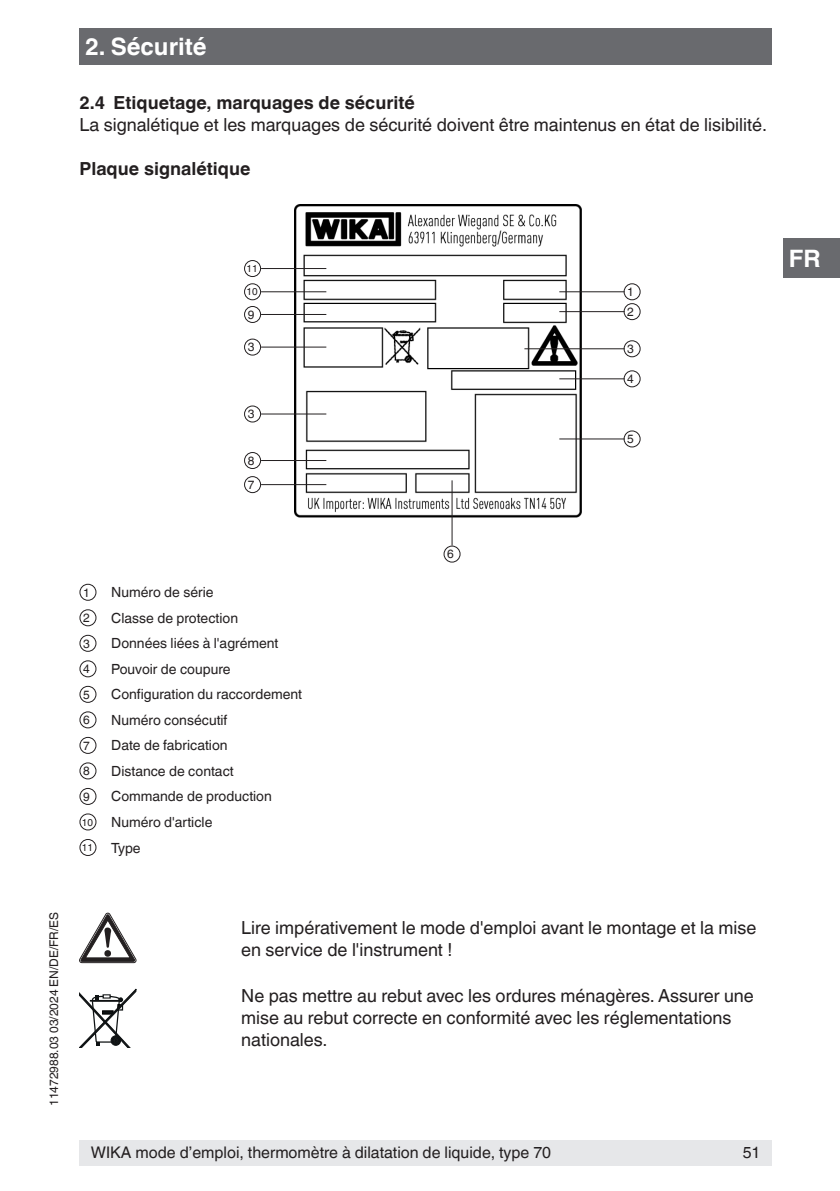
<style>
.page{position:relative;width:840px;height:1191px;background:#fff}
.page>*{position:absolute;margin:0;border:0;box-sizing:border-box;transform-origin:0 0}
.t1{font:700 24px "Helvetica World";color:#fff}
.t2{font:18px/22px "Helvetica World";color:#231f20}
.t3{font:700 18px "Helvetica World";color:#231f20}
.t4{font:16px "Helvetica World";color:#231f20}
.t5{font:14px "Helvetica World";color:#231f20}
.t6{font:12px/19.8px "Helvetica World";color:#231f20}
.t7{font:10px "Helvetica World";color:#231f20}
</style>
<div class="page">
<div style="left:79px;top:28px;width:692px;height:37px;background:#696a6e"></div>
<div style="left:782px;top:238px;width:57px;height:40px;background:#696a6e"></div>
<div style="left:79px;top:1140px;width:692px;height:25px;background:#e6e7e9"></div>
<div style="left:79px;top:584px;width:17px;height:17px;border:1px solid #231f20;border-radius:50%"></div>
<div style="left:79px;top:609px;width:17px;height:17px;border:1px solid #231f20;border-radius:50%"></div>
<div style="left:79px;top:635px;width:17px;height:17px;border:1px solid #231f20;border-radius:50%"></div>
<div style="left:79px;top:660px;width:17px;height:17px;border:1px solid #231f20;border-radius:50%"></div>
<div style="left:79px;top:686px;width:17px;height:17px;border:1px solid #231f20;border-radius:50%"></div>
<div style="left:79px;top:711px;width:17px;height:17px;border:1px solid #231f20;border-radius:50%"></div>
<div style="left:79px;top:737px;width:17px;height:17px;border:1px solid #231f20;border-radius:50%"></div>
<div style="left:79px;top:762px;width:17px;height:17px;border:1px solid #231f20;border-radius:50%"></div>
<div style="left:79px;top:788px;width:17px;height:17px;border:1px solid #231f20;border-radius:50%"></div>
<div style="left:79px;top:813px;width:17px;height:17px;border:1px solid #231f20;border-radius:50%"></div>
<div style="left:79px;top:839px;width:17px;height:17px;border:1px solid #231f20;border-radius:50%"></div>
<svg style="left:79px;top:913px;width:57px;height:49px"></svg>
<svg style="left:79px;top:989px;width:57px;height:58px"></svg>
<img style="left:294px;top:204px;width:287px;height:313px">
<hr style="left:559px;top:291px;width:65px;height:1px;background:#231f20">
<div style="left:623px;top:283px;width:17px;height:17px;border:1px solid #231f20;border-radius:50%"></div>
<hr style="left:559px;top:311px;width:65px;height:1px;background:#231f20">
<div style="left:623px;top:303px;width:17px;height:17px;border:1px solid #231f20;border-radius:50%"></div>
<hr style="left:524px;top:348px;width:100px;height:1px;background:#231f20">
<div style="left:623px;top:340px;width:17px;height:17px;border:1px solid #231f20;border-radius:50%"></div>
<hr style="left:559px;top:378px;width:65px;height:1px;background:#231f20">
<div style="left:623px;top:370px;width:17px;height:17px;border:1px solid #231f20;border-radius:50%"></div>
<hr style="left:559px;top:438px;width:65px;height:1px;background:#231f20">
<div style="left:623px;top:430px;width:17px;height:17px;border:1px solid #231f20;border-radius:50%"></div>
<hr style="left:261px;top:484px;width:65px;height:1px;background:#231f20">
<div style="left:244px;top:476px;width:17px;height:17px;border:1px solid #231f20;border-radius:50%"></div>
<hr style="left:261px;top:460px;width:65px;height:1px;background:#231f20">
<div style="left:244px;top:452px;width:17px;height:17px;border:1px solid #231f20;border-radius:50%"></div>
<hr style="left:261px;top:413px;width:65px;height:1px;background:#231f20">
<div style="left:244px;top:405px;width:17px;height:17px;border:1px solid #231f20;border-radius:50%"></div>
<hr style="left:261px;top:346px;width:65px;height:1px;background:#231f20">
<div style="left:244px;top:338px;width:17px;height:17px;border:1px solid #231f20;border-radius:50%"></div>
<hr style="left:261px;top:314px;width:65px;height:1px;background:#231f20">
<div style="left:244px;top:306px;width:17px;height:17px;border:1px solid #231f20;border-radius:50%"></div>
<hr style="left:261px;top:291px;width:65px;height:1px;background:#231f20">
<div style="left:244px;top:283px;width:17px;height:17px;border:1px solid #231f20;border-radius:50%"></div>
<hr style="left:261px;top:268px;width:65px;height:1px;background:#231f20">
<div style="left:244px;top:260px;width:17px;height:17px;border:1px solid #231f20;border-radius:50%"></div>
<hr style="left:451px;top:480px;width:1px;height:65px;background:#231f20">
<div style="left:443px;top:545px;width:17px;height:17px;border:1px solid #231f20;border-radius:50%"></div>
<h1 class="t1" style="left:85px;top:33px;width:123px">2. Sécurité</h1>
<p class="t3" style="left:79px;top:93px;width:337px">2.4 Etiquetage, marquages de sécurité</p>
<p class="t2" style="left:79px;top:114px;width:688px">La signalétique et les marquages de sécurité doivent être maintenus en état de lisibilité.</p>
<p class="t3" style="left:79px;top:159px;width:172px">Plaque signalétique</p>
<p class="t6" style="left:44px;top:1106px;width:195px;rotate:-90deg">11472988.03 03/2024 EN/DE/FR/ES</p>
<p class="t7" style="left:246px;top:263px;width:13px">11</p>
<p class="t7" style="left:246px;top:286px;width:13px">10</p>
<p class="t6" style="left:247px;top:305px;width:8px">9</p>
<p class="t6" style="left:247px;top:337px;width:8px">3</p>
<p class="t6" style="left:247px;top:404px;width:8px">3</p>
<p class="t6" style="left:247px;top:451px;width:8px">8</p>
<p class="t6" style="left:247px;top:475px;width:8px">7</p>
<p class="t6" style="left:83px;top:582px;width:8px">1</p>
<p class="t5" style="left:111px;top:584px;width:104px">Numéro de série</p>
<p class="t6" style="left:83px;top:608px;width:8px">2</p>
<p class="t5" style="left:111px;top:610px;width:128px">Classe de protection</p>
<p class="t6" style="left:83px;top:633px;width:8px">3</p>
<p class="t5" style="left:111px;top:635px;width:169px">Données liées à l'agrément</p>
<p class="t6" style="left:83px;top:659px;width:8px">4</p>
<p class="t5" style="left:111px;top:661px;width:121px">Pouvoir de coupure</p>
<p class="t6" style="left:83px;top:684px;width:8px">5</p>
<p class="t5" style="left:111px;top:686px;width:192px">Configuration du raccordement</p>
<p class="t6" style="left:83px;top:710px;width:8px">6</p>
<p class="t5" style="left:111px;top:712px;width:118px">Numéro consécutif</p>
<p class="t6" style="left:83px;top:735px;width:8px">7</p>
<p class="t5" style="left:111px;top:737px;width:118px">Date de fabrication</p>
<p class="t6" style="left:83px;top:761px;width:8px">8</p>
<p class="t5" style="left:111px;top:763px;width:124px">Distance de contact</p>
<p class="t6" style="left:83px;top:786px;width:8px">9</p>
<p class="t5" style="left:111px;top:788px;width:162px">Commande de production</p>
<p class="t7" style="left:82px;top:816px;width:13px">10</p>
<p class="t5" style="left:111px;top:814px;width:103px">Numéro d'article</p>
<p class="t7" style="left:82px;top:842px;width:13px">11</p>
<p class="t5" style="left:111px;top:839px;width:31px">Type</p>
<p class="t6" style="left:447px;top:544px;width:8px">6</p>
<p class="t6" style="left:627px;top:282px;width:8px">1<br>2</p>
<p class="t6" style="left:627px;top:339px;width:8px">3</p>
<p class="t6" style="left:627px;top:369px;width:8px">4</p>
<p class="t6" style="left:627px;top:429px;width:8px">5</p>
<p class="t2" style="left:241px;top:916px;width:516px">Lire impérativement le mode d'emploi avant le montage et la mise en service de l'instrument !</p>
<p class="t2" style="left:241px;top:984px;width:514px">Ne pas mettre au rebut avec les ordures ménagères. Assurer une mise au rebut correcte en conformité avec les réglementations nationales.</p>
<p class="t4" style="left:91px;top:1143px;width:461px">WIKA mode d’emploi, thermomètre à dilatation de liquide, type 70</p>
<p class="t4" style="left:742px;top:1143px;width:19px">51</p>
<h1 class="t1" style="left:788px;top:244px;width:33px">FR</h1>
</div>
